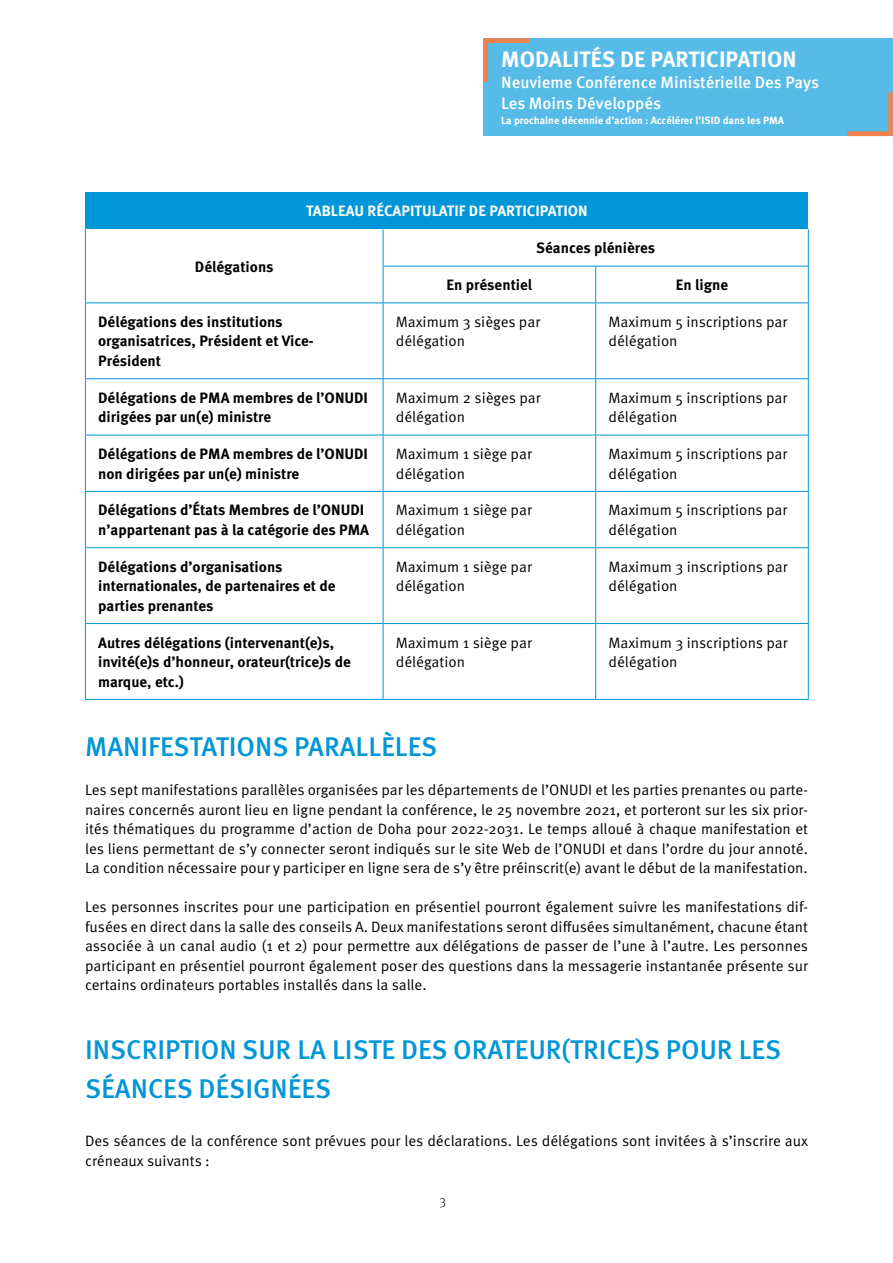
<style>
.page{position:relative;width:893px;height:1263px;background:#fff}
.page>*{position:absolute;margin:0;border:0;box-sizing:border-box;transform-origin:0 0}
.t1{font:500 27px/39px "Meta Pro";color:#0096d8}
.t2{font:700 22.35px "Meta Pro";color:#fff}
.t3{font:500 16.5px/21px "Meta Pro";color:#fff}
.t4{font:15px/19.5px "Meta Pro";color:#000}
.t5{font:700 15px/19.5px "Meta Pro";color:#000}
.t6{font:700 15px "Meta Pro";color:#fff}
.t7{font:300 13.5px "Meta Pro";color:#000}
.t8{font:700 10.5px "Meta Pro";color:#fff}
</style>
<div class="page">
<div style="left:85px;top:192px;width:723px;height:37px;background:#0096d8"></div>
<hr style="left:85px;top:229px;width:1px;height:37px;background:#0096d8">
<hr style="left:85px;top:266px;width:1px;height:36px;background:#0096d8">
<hr style="left:383px;top:229px;width:1px;height:37px;background:#0096d8">
<hr style="left:808px;top:229px;width:1px;height:37px;background:#0096d8">
<hr style="left:383px;top:266px;width:213px;height:1px;background:#0096d8">
<hr style="left:383px;top:266px;width:1px;height:36px;background:#0096d8">
<hr style="left:596px;top:266px;width:213px;height:1px;background:#0096d8">
<hr style="left:595px;top:266px;width:1px;height:36px;background:#0096d8">
<hr style="left:808px;top:266px;width:1px;height:36px;background:#0096d8">
<hr style="left:85px;top:302px;width:298px;height:1px;background:#0096d8">
<hr style="left:85px;top:303px;width:1px;height:75px;background:#0096d8">
<hr style="left:383px;top:302px;width:213px;height:1px;background:#0096d8">
<hr style="left:383px;top:303px;width:1px;height:75px;background:#0096d8">
<hr style="left:596px;top:302px;width:213px;height:1px;background:#0096d8">
<hr style="left:595px;top:303px;width:1px;height:75px;background:#0096d8">
<hr style="left:808px;top:303px;width:1px;height:75px;background:#0096d8">
<hr style="left:85px;top:378px;width:298px;height:1px;background:#0096d8">
<hr style="left:85px;top:379px;width:1px;height:56px;background:#0096d8">
<hr style="left:383px;top:378px;width:213px;height:1px;background:#0096d8">
<hr style="left:383px;top:379px;width:1px;height:56px;background:#0096d8">
<hr style="left:596px;top:378px;width:213px;height:1px;background:#0096d8">
<hr style="left:595px;top:379px;width:1px;height:56px;background:#0096d8">
<hr style="left:808px;top:379px;width:1px;height:56px;background:#0096d8">
<hr style="left:85px;top:435px;width:298px;height:1px;background:#0096d8">
<hr style="left:85px;top:435px;width:1px;height:56px;background:#0096d8">
<hr style="left:383px;top:435px;width:213px;height:1px;background:#0096d8">
<hr style="left:383px;top:435px;width:1px;height:56px;background:#0096d8">
<hr style="left:596px;top:435px;width:213px;height:1px;background:#0096d8">
<hr style="left:595px;top:435px;width:1px;height:56px;background:#0096d8">
<hr style="left:808px;top:435px;width:1px;height:56px;background:#0096d8">
<hr style="left:85px;top:491px;width:298px;height:1px;background:#0096d8">
<hr style="left:85px;top:492px;width:1px;height:55px;background:#0096d8">
<hr style="left:383px;top:491px;width:213px;height:1px;background:#0096d8">
<hr style="left:383px;top:492px;width:1px;height:55px;background:#0096d8">
<hr style="left:596px;top:491px;width:213px;height:1px;background:#0096d8">
<hr style="left:595px;top:492px;width:1px;height:55px;background:#0096d8">
<hr style="left:808px;top:492px;width:1px;height:55px;background:#0096d8">
<hr style="left:85px;top:547px;width:298px;height:1px;background:#0096d8">
<hr style="left:85px;top:548px;width:1px;height:75px;background:#0096d8">
<hr style="left:383px;top:547px;width:213px;height:1px;background:#0096d8">
<hr style="left:383px;top:548px;width:1px;height:75px;background:#0096d8">
<hr style="left:596px;top:547px;width:213px;height:1px;background:#0096d8">
<hr style="left:595px;top:548px;width:1px;height:75px;background:#0096d8">
<hr style="left:808px;top:548px;width:1px;height:75px;background:#0096d8">
<hr style="left:85px;top:623px;width:298px;height:1px;background:#0096d8">
<hr style="left:85px;top:624px;width:1px;height:75px;background:#0096d8">
<hr style="left:383px;top:623px;width:213px;height:1px;background:#0096d8">
<hr style="left:383px;top:624px;width:1px;height:75px;background:#0096d8">
<hr style="left:596px;top:623px;width:213px;height:1px;background:#0096d8">
<hr style="left:595px;top:624px;width:1px;height:75px;background:#0096d8">
<hr style="left:808px;top:624px;width:1px;height:75px;background:#0096d8">
<hr style="left:85px;top:699px;width:298px;height:1px;background:#0096d8">
<hr style="left:383px;top:699px;width:213px;height:1px;background:#0096d8">
<hr style="left:596px;top:699px;width:213px;height:1px;background:#0096d8">
<div style="left:483px;top:38px;width:410px;height:98px;background:#57bbe7"></div>
<svg style="left:483px;top:38px;width:46px;height:44px"></svg>
<svg style="left:847px;top:92px;width:46px;height:44px"></svg>
<h2 class="t2" style="left:501px;top:45px;width:297px">MODALITÉS DE PARTICIPATION</h2>
<p class="t3" style="left:501px;top:72px;width:319px">Neuvieme Conférence Ministérielle Des Pays<br>Les Moins Développés</p>
<p class="t8" style="left:501px;top:113px;width:284px">La prochaine décennie d’action : Accélérer l’ISID dans les PMA</p>
<p class="t6" style="left:306px;top:202px;width:283px">TABLEAU RÉCAPITULATIF DE PARTICIPATION</p>
<p class="t5" style="left:195px;top:257px;width:80px">Délégations</p>
<p class="t5" style="left:536px;top:239px;width:120px">Séances plénières</p>
<p class="t5" style="left:446px;top:276px;width:87px">En présentiel</p>
<p class="t5" style="left:676px;top:276px;width:54px">En ligne</p>
<p class="t5" style="left:98px;top:312px;width:217px">Délégations des institutions organisatrices, Président et Vice-<br>Président</p>
<p class="t4" style="left:396px;top:312px;width:146px">Maximum 3 sièges par délégation</p>
<p class="t4" style="left:608px;top:312px;width:180px">Maximum 5 inscriptions par délégation</p>
<p class="t5" style="left:98px;top:388px;width:271px">Délégations de PMA membres de l’ONUDI dirigées par un(e) ministre</p>
<p class="t4" style="left:396px;top:388px;width:146px">Maximum 2 sièges par délégation</p>
<p class="t4" style="left:608px;top:388px;width:180px">Maximum 5 inscriptions par délégation</p>
<p class="t5" style="left:98px;top:445px;width:271px">Délégations de PMA membres de l’ONUDI non dirigées par un(e) ministre</p>
<p class="t4" style="left:396px;top:445px;width:138px">Maximum 1 siège par délégation</p>
<p class="t4" style="left:608px;top:445px;width:180px">Maximum 5 inscriptions par délégation</p>
<p class="t5" style="left:98px;top:501px;width:272px">Délégations d’États Membres de l’ONUDI n’appartenant pas à la catégorie des PMA</p>
<p class="t4" style="left:396px;top:501px;width:138px">Maximum 1 siège par délégation</p>
<p class="t4" style="left:608px;top:501px;width:180px">Maximum 5 inscriptions par délégation</p>
<p class="t5" style="left:98px;top:557px;width:239px">Délégations d’organisations internationales, de partenaires et de parties prenantes</p>
<p class="t4" style="left:396px;top:557px;width:138px">Maximum 1 siège par délégation</p>
<p class="t4" style="left:608px;top:557px;width:181px">Maximum 3 inscriptions par délégation</p>
<p class="t5" style="left:98px;top:633px;width:254px">Autres délégations (intervenant(e)s, invité(e)s d’honneur, orateur(trice)s de marque, etc.)</p>
<p class="t4" style="left:396px;top:633px;width:138px">Maximum 1 siège par délégation</p>
<p class="t4" style="left:608px;top:633px;width:181px">Maximum 3 inscriptions par délégation</p>
<h1 class="t1" style="left:85px;top:728px;width:354px">MANIFESTATIONS PARALLÈLES</h1>
<p class="t4" style="left:85px;top:781px;width:724px;text-align:justify">Les sept manifestations parallèles organisées par les départements de l’ONUDI et les parties prenantes ou parte&shy;naires concernés auront lieu en ligne pendant la conférence, le 25 novembre 2021, et porteront sur les six prior&shy;ités thématiques du programme d’action de Doha pour 2022-2031. Le temps alloué à chaque manifestation et les liens permettant de s’y connecter seront indiqués sur le site Web de l’ONUDI et dans l’ordre du jour annoté.<br>La condition nécessaire pour y participer en ligne sera de s’y être préinscrit(e) avant le début de la manifestation.</p>
<p class="t4" style="left:85px;top:898px;width:724px;text-align:justify">Les personnes inscrites pour une participation en présentiel pourront également suivre les manifestations dif&shy;fusées en direct dans la salle des conseils A. Deux manifestations seront diffusées simultanément, chacune étant associée à un canal audio (1 et 2) pour permettre aux délégations de passer de l’une à l’autre. Les personnes participant en présentiel pourront également poser des questions dans la messagerie instantanée présente sur certains ordinateurs portables installés dans la salle.</p>
<h1 class="t1" style="left:85px;top:1031px;width:698px">INSCRIPTION SUR LA LISTE DES ORATEUR(TRICE)S POUR LES<br>SÉANCES DÉSIGNÉES</h1>
<p class="t4" style="left:85px;top:1132px;width:725px">Des séances de la conférence sont prévues pour les déclarations. Les délégations sont invitées à s’inscrire aux créneaux suivants :</p>
<p class="t7" style="left:439px;top:1191px;width:8px">3</p>
</div>
